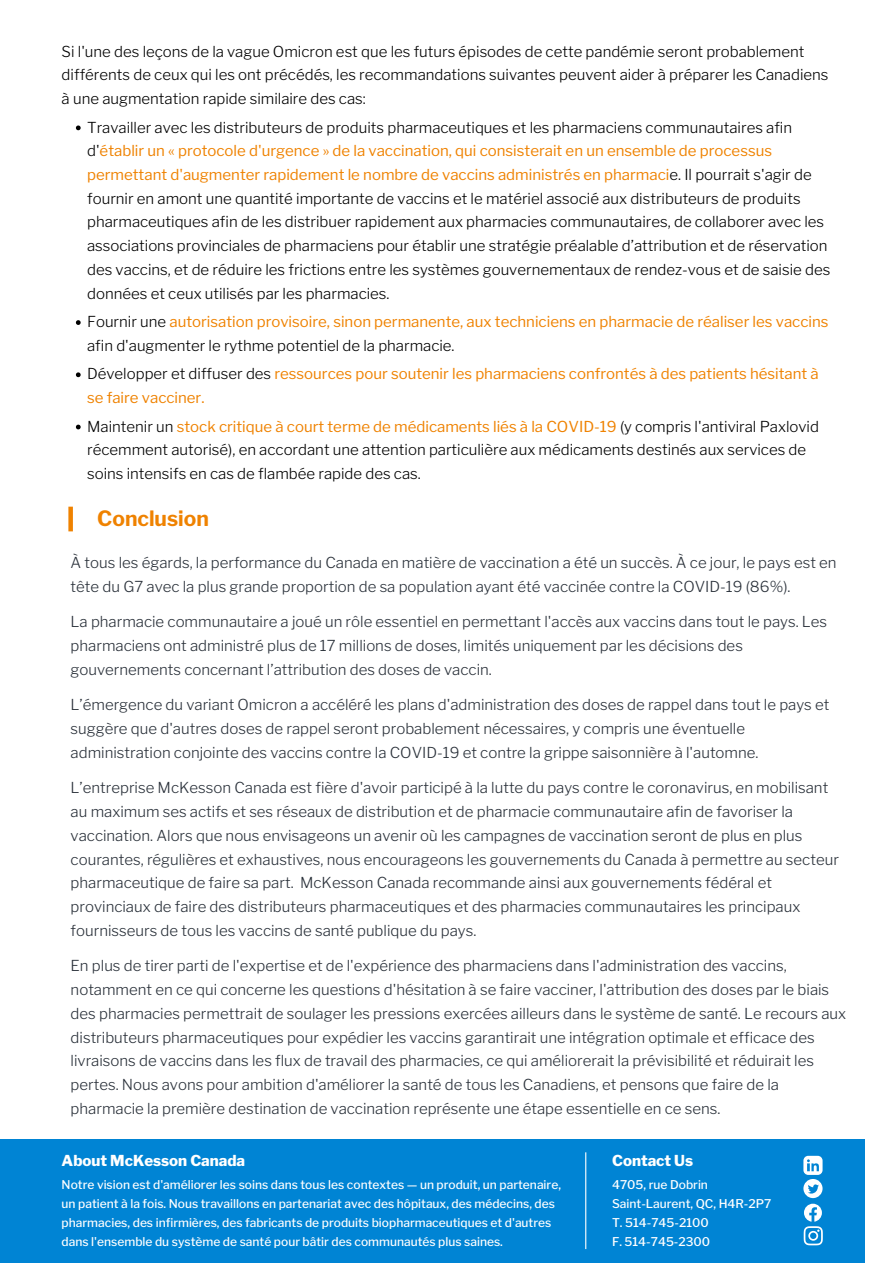
<style>
.page{position:relative;width:893px;height:1264px;background:#fff}
.page>*{position:absolute;margin:0;border:0;box-sizing:border-box;transform-origin:0 0}
.t1{font:700 21px "Libre Franklin";color:#ef8200}
.t2{font:300 15px/23.7px "Libre Franklin";color:#293039}
.t3{font:300 15px/23.7px "Libre Franklin";color:#000}
.t4{font:15px/23.7px "Libre Franklin";color:#ef8200}
.t5{font:800 15px "Libre Franklin";color:#fff}
.t6{font:500 12px/19px "Libre Franklin";color:#fff}
.s1{font-weight:400;color:#ef8200}
.s2{font-weight:300;color:#000}
</style>
<div class="page">
<div style="left:68px;top:506px;width:5px;height:25px;background:#ef8200"></div>
<div style="left:0;top:1138px;width:864px;height:124px;background:#0084d4"></div>
<hr style="left:585px;top:1152px;width:1px;height:96px;background:#fff">
<svg style="left:803px;top:1155px;width:19px;height:90px"></svg>
<svg style="left:76px;top:125px;width:5px;height:5px"></svg>
<svg style="left:76px;top:320px;width:5px;height:5px"></svg>
<svg style="left:76px;top:372px;width:5px;height:5px"></svg>
<svg style="left:76px;top:424px;width:5px;height:5px"></svg>
<p class="t3" style="left:62px;top:39px;width:768px">Si l'une des leçons de la vague Omicron est que les futurs épisodes de cette pandémie seront probablement différents de ceux qui les ont précédés, les recommandations suivantes peuvent aider à préparer les Canadiens à une augmentation rapide similaire des cas:</p>
<p class="t3" style="left:87px;top:115px;width:744px">Travailler avec les distributeurs de produits pharmaceutiques et les pharmaciens communautaires afin d'<span class="s1">établir un « protocole d'urgence » de la vaccination, qui consisterait en un ensemble de processus permettant d'augmenter rapidement le nombre de vaccins administrés en pharmaci</span>e. Il pourrait s'agir de fournir en amont une quantité importante de vaccins et le matériel associé aux distributeurs de produits pharmaceutiques afin de les distribuer rapidement aux pharmacies communautaires, de collaborer avec les associations provinciales de pharmaciens pour établir une stratégie préalable d’attribution et de réservation des vaccins, et de réduire les frictions entre les systèmes gouvernementaux de rendez-vous et de saisie des données et ceux utilisés par les pharmacies.</p>
<p class="t4" style="left:87px;top:310px;width:742px"><span class="s2">Fournir une</span> autorisation provisoire, sinon permanente, aux techniciens en pharmacie de réaliser les vaccins <span class="s2">afin d'augmenter le rythme potentiel de la pharmacie.</span></p>
<p class="t4" style="left:87px;top:362px;width:733px"><span class="s2">Développer et diffuser des</span> ressources pour soutenir les pharmaciens confrontés à des patients hésitant à se faire vacciner.</p>
<p class="t3" style="left:87px;top:414px;width:733px">Maintenir un <span class="s1">stock critique à court terme de médicaments liés à la COVID-19</span> (y compris l'antiviral Paxlovid récemment autorisé), en accordant une attention particulière aux médicaments destinés aux services de soins intensifs en cas de flambée rapide des cas.</p>
<h1 class="t1" style="left:97px;top:505px;width:113px">Conclusion</h1>
<p class="t2" style="left:71px;top:550px;width:767px">À tous les égards, la performance du Canada en matière de vaccination a été un succès. À ce jour, le pays est en tête du G7 avec la plus grande proportion de sa population ayant été vaccinée contre la COVID-19 (86%).</p>
<p class="t2" style="left:71px;top:610px;width:758px">La pharmacie communautaire a joué un rôle essentiel en permettant l'accès aux vaccins dans tout le pays. Les pharmaciens ont administré plus de 17 millions de doses, limités uniquement par les décisions des gouvernements concernant l’attribution des doses de vaccin.</p>
<p class="t2" style="left:71px;top:693px;width:760px">L’émergence du variant Omicron a accéléré les plans d'administration des doses de rappel dans tout le pays et suggère que d'autres doses de rappel seront probablement nécessaires, y compris une éventuelle administration conjointe des vaccins contre la COVID-19 et contre la grippe saisonnière à l'automne.</p>
<p class="t2" style="left:71px;top:776px;width:769px">L’entreprise McKesson Canada est fière d'avoir participé à la lutte du pays contre le coronavirus, en mobilisant au maximum ses actifs et ses réseaux de distribution et de pharmacie communautaire afin de favoriser la vaccination. Alors que nous envisageons un avenir où les campagnes de vaccination seront de plus en plus courantes, régulières et exhaustives, nous encourageons les gouvernements du Canada à permettre au secteur pharmaceutique de faire sa part. McKesson Canada recommande ainsi aux gouvernements fédéral et provinciaux de faire des distributeurs pharmaceutiques et des pharmacies communautaires les principaux fournisseurs de tous les vaccins de santé publique du pays.</p>
<p class="t2" style="left:71px;top:954px;width:777px">En plus de tirer parti de l'expertise et de l'expérience des pharmaciens dans l'administration des vaccins, notamment en ce qui concerne les questions d'hésitation à se faire vacciner, l'attribution des doses par le biais des pharmacies permettrait de soulager les pressions exercées ailleurs dans le système de santé. Le recours aux distributeurs pharmaceutiques pour expédier les vaccins garantirait une intégration optimale et efficace des livraisons de vaccins dans les flux de travail des pharmacies, ce qui améliorerait la prévisibilité et réduirait les pertes. Nous avons pour ambition d'améliorer la santé de tous les Canadiens, et pensons que faire de la pharmacie la première destination de vaccination représente une étape essentielle en ce sens.</p>
<p class="t5" style="left:62px;top:1151px;width:185px">About McKesson Canada</p>
<p class="t5" style="left:612px;top:1151px;width:83px">Contact Us</p>
<p class="t6" style="left:62px;top:1175px;width:501px">Notre vision est d'améliorer les soins dans tous les contextes — un produit, un partenaire, un patient à la fois. Nous travaillons en partenariat avec des hôpitaux, des médecins, des pharmacies, des infirmières, des fabricants de produits biopharmaceutiques et d'autres dans l'ensemble du système de santé pour bâtir des communautés plus saines.</p>
<p class="t6" style="left:612px;top:1175px;width:161px">4705, rue Dobrin<br>Saint-Laurent, QC, H4R-2P7<br>T. 514-745-2100<br>F. 514-745-2300</p>
</div>
